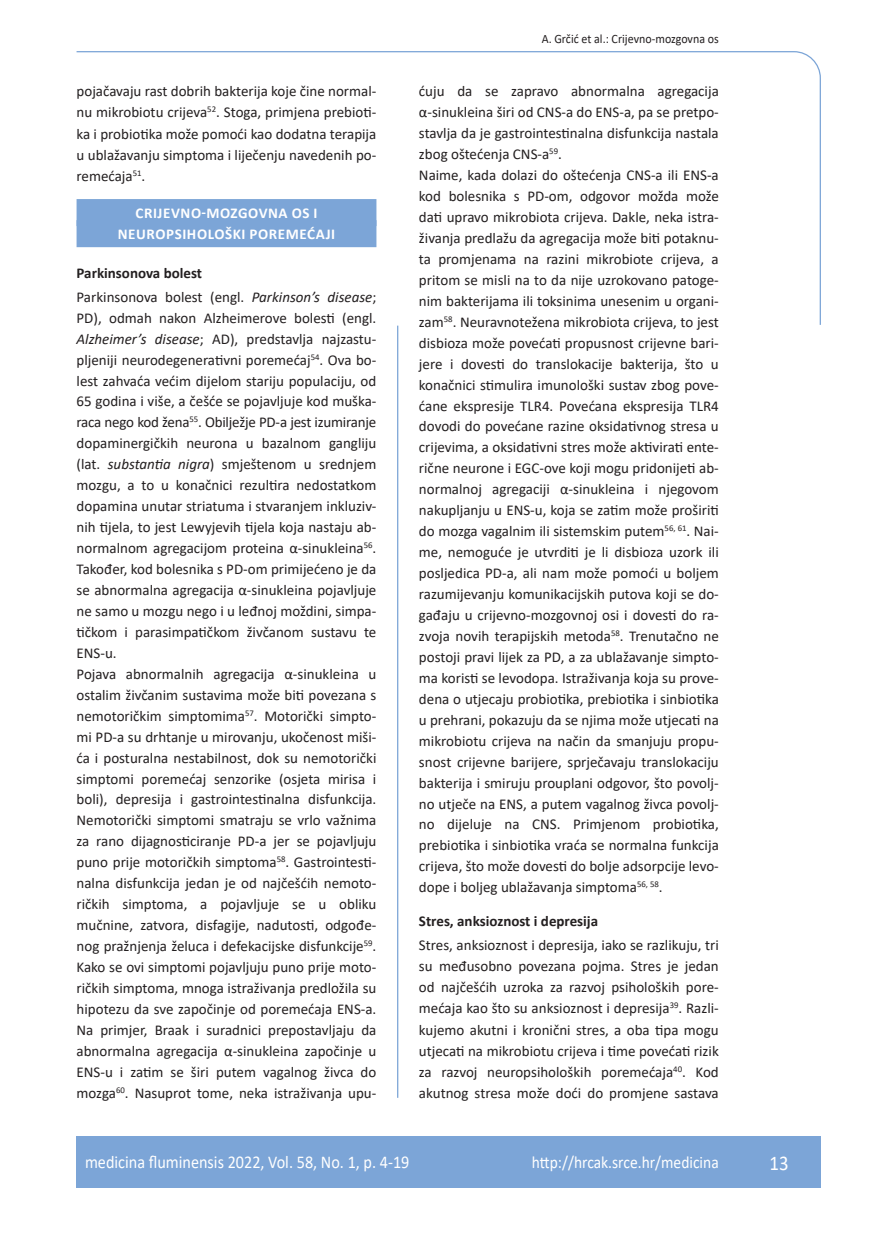
<style>
.page{position:relative;width:872px;height:1234px;background:#fff}
.page>*{position:absolute;margin:0;border:0;box-sizing:border-box;transform-origin:0 0}
.t1{font:21px "Calibri";color:#fff;scale:.9 1}
.t2{font:18px "Calibri";color:#fff;scale:.9 1}
.t3{font:17.25px "Calibri";color:#fff;scale:.9 1}
.osnovni_tekst{font:15px/21px "Calibri";color:#231f20;text-align:justify}
.naslov_ruler{font:700 15px "Calibri";letter-spacing:.04em;color:#fff}
.podnaslov{font:700 15px "Calibri";color:#231f20}
.glava{font:12.75px "Calibri";color:#231f20;scale:.94 1}
.s1{font-style:italic}
</style>
<div class="page">
<svg style="left:76px;top:51px;width:745px;height:275px"></svg>
<hr style="left:397px;top:325px;width:1px;height:772px;background:#7ca5d7">
<div style="left:77px;top:1135px;width:744px;height:51px;background:#7ca5d7"></div>
<div style="left:77px;top:199px;width:299px;height:27px;background:#7ca5d7"></div>
<div style="left:77px;top:220px;width:299px;height:27px;background:#7ca5d7"></div>
<p class="osnovni_tekst" style="left:77px;top:80px;width:301px">pojačavaju rast dobrih bakterija koje čine normal&shy;nu mikrobiotu crijeva<sup>52</sup>. Stoga, primjena prebioti&shy;ka i probiotika može pomoći kao dodatna terapija u ublažavanju simptoma i liječenju navedenih po&shy;remećaja<sup>51</sup>.</p>
<p class="naslov_ruler" style="left:135px;top:202px;width:183px">CRIJEVNO-MOZGOVNA OS I</p>
<p class="naslov_ruler" style="left:118px;top:223px;width:219px">NEUROPSIHOLOŠKI POREMEĆAJI</p>
<p class="podnaslov" style="left:77px;top:262px;width:127px">Parkinsonova bolest</p>
<p class="osnovni_tekst" style="left:77px;top:286px;width:301px">Parkinsonova bolest (engl. <span class="s1">Parkinson’s disease</span>; PD), odmah nakon Alzheimerove bolesti (engl.<br><span class="s1">Alzheimer’s disease</span>; AD), predstavlja najzastu&shy;pljeniji neurodegenerativni poremećaj<sup>54</sup>. Ova bo&shy;lest zahvaća većim dijelom stariju populaciju, od 65 godina i više, a češće se pojavljuje kod muška&shy;raca nego kod žena<sup>55</sup>. Obilježje PD-a jest izumiranje dopaminergičkih neurona u bazalnom gangliju (lat. <span class="s1">substantia nigra</span>) smještenom u srednjem mozgu, a to u konačnici rezultira nedostatkom dopamina unutar striatuma i stvaranjem inkluziv&shy;nih tijela, to jest Lewyjevih tijela koja nastaju ab&shy;normalnom agregacijom proteina α-sinukleina<sup>56</sup>.<br>Također, kod bolesnika s PD-om primijećeno je da se abnormalna agregacija α-sinukleina pojavljuje ne samo u mozgu nego i u leđnoj moždini, simpa&shy;tičkom i parasimpatičkom živčanom sustavu te ENS-u.</p>
<p class="osnovni_tekst" style="left:77px;top:662px;width:301px">Pojava abnormalnih agregacija α-sinukleina u ostalim živčanim sustavima može biti povezana s nemotoričkim simptomima<sup>57</sup>. Motorički simpto&shy;mi PD-a su drhtanje u mirovanju, ukočenost miši&shy;ća i posturalna nestabilnost, dok su nemotorički simptomi poremećaj senzorike (osjeta mirisa i boli), depresija i gastrointestinalna disfunkcija.<br>Nemotorički simptomi smatraju se vrlo važnima za rano dijagnosticiranje PD-a jer se pojavljuju puno prije motoričkih simptoma<sup>58</sup>. Gastrointesti&shy;nalna disfunkcija jedan je od najčešćih nemoto&shy;ričkih simptoma, a pojavljuje se u obliku mučnine, zatvora, disfagije, nadutosti, odgođe&shy;nog pražnjenja želuca i defekacijske disfunkcije<sup>59</sup>.<br>Kako se ovi simptomi pojavljuju puno prije moto&shy;ričkih simptoma, mnoga istraživanja predložila su hipotezu da sve započinje od poremećaja ENS-a.<br>Na primjer, Braak i suradnici prepostavljaju da abnormalna agregacija α-sinukleina započinje u ENS-u i zatim se širi putem vagalnog živca do mozga<sup>60</sup>. Nasuprot tome, neka istraživanja upu-</p>
<p class="glava" style="left:541px;top:29px;width:190px">A. Grčić et al.: Crijevno-mozgovna os</p>
<p class="osnovni_tekst" style="left:419px;top:80px;width:301px">ćuju da se zapravo abnormalna agregacija α-sinukleina širi od CNS-a do ENS-a, pa se pretpo&shy;stavlja da je gastrointestinalna disfunkcija nastala zbog oštećenja CNS-a<sup>59</sup>.</p>
<p class="osnovni_tekst" style="left:419px;top:164px;width:301px">Naime, kada dolazi do oštećenja CNS-a ili ENS-a kod bolesnika s PD-om, odgovor možda može dati upravo mikrobiota crijeva. Dakle, neka istra&shy;živanja predlažu da agregacija može biti potaknu&shy;ta promjenama na razini mikrobiote crijeva, a pritom se misli na to da nije uzrokovano patoge&shy;nim bakterijama ili toksinima unesenim u organi&shy;zam<sup>58</sup>. Neuravnotežena mikrobiota crijeva, to jest disbioza može povećati propusnost crijevne bari&shy;jere i dovesti do translokacije bakterija, što u konačnici stimulira imunološki sustav zbog pove&shy;ćane ekspresije TLR4. Povećana ekspresija TLR4 dovodi do povećane razine oksidativnog stresa u crijevima, a oksidativni stres može aktivirati ente&shy;rične neurone i EGC-ove koji mogu pridonijeti ab&shy;normalnoj agregaciji α-sinukleina i njegovom nakupljanju u ENS-u, koja se zatim može proširiti do mozga vagalnim ili sistemskim putem<sup>56,</sup> <sup>61</sup>. Nai&shy;me, nemoguće je utvrditi je li disbioza uzork ili posljedica PD-a, ali nam može pomoći u boljem razumijevanju komunikacijskih putova koji se do&shy;gađaju u crijevno-mozgovnoj osi i dovesti do ra&shy;zvoja novih terapijskih metoda<sup>58</sup>. Trenutačno ne postoji pravi lijek za PD, a za ublažavanje simpto&shy;ma koristi se levodopa. Istraživanja koja su prove&shy;dena o utjecaju probiotika, prebiotika i sinbiotika u prehrani, pokazuju da se njima može utjecati na mikrobiotu crijeva na način da smanjuju propu&shy;snost crijevne barijere, sprječavaju translokaciju bakterija i smiruju prouplani odgovor, što povolj&shy;no utječe na ENS, a putem vagalnog živca povolj&shy;no dijeluje na CNS. Primjenom probiotika, prebiotika i sinbiotika vraća se normalna funkcija crijeva, što može dovesti do bolje adsorpcije levo&shy;dope i boljeg ublažavanja simptoma<sup>56,</sup> <sup>58</sup>.</p>
<p class="podnaslov" style="left:419px;top:910px;width:181px">Stres, anksioznost i depresija</p>
<p class="osnovni_tekst" style="left:419px;top:934px;width:301px">Stres, anksioznost i depresija, iako se razlikuju, tri su međusobno povezana pojma. Stres je jedan od najčešćih uzroka za razvoj psiholoških pore&shy;mećaja kao što su anksioznost i depresija<sup>39</sup>. Razli&shy;kujemo akutni i kronični stres, a oba tipa mogu utjecati na mikrobiotu crijeva i time povećati rizik za razvoj neuropsiholoških poremećaja<sup>40</sup>. Kod akutnog stresa može doći do promjene sastava</p>
<p class="t2" style="left:85px;top:1149px;width:362px">medicina fluminensis 2022, Vol. 58, No. 1, p. 4-19</p>
<p class="t3" style="left:532px;top:1150px;width:209px">http://hrcak.srce.hr/medicina</p>
<p class="t1" style="left:769px;top:1147px;width:23px">13</p>
</div>
